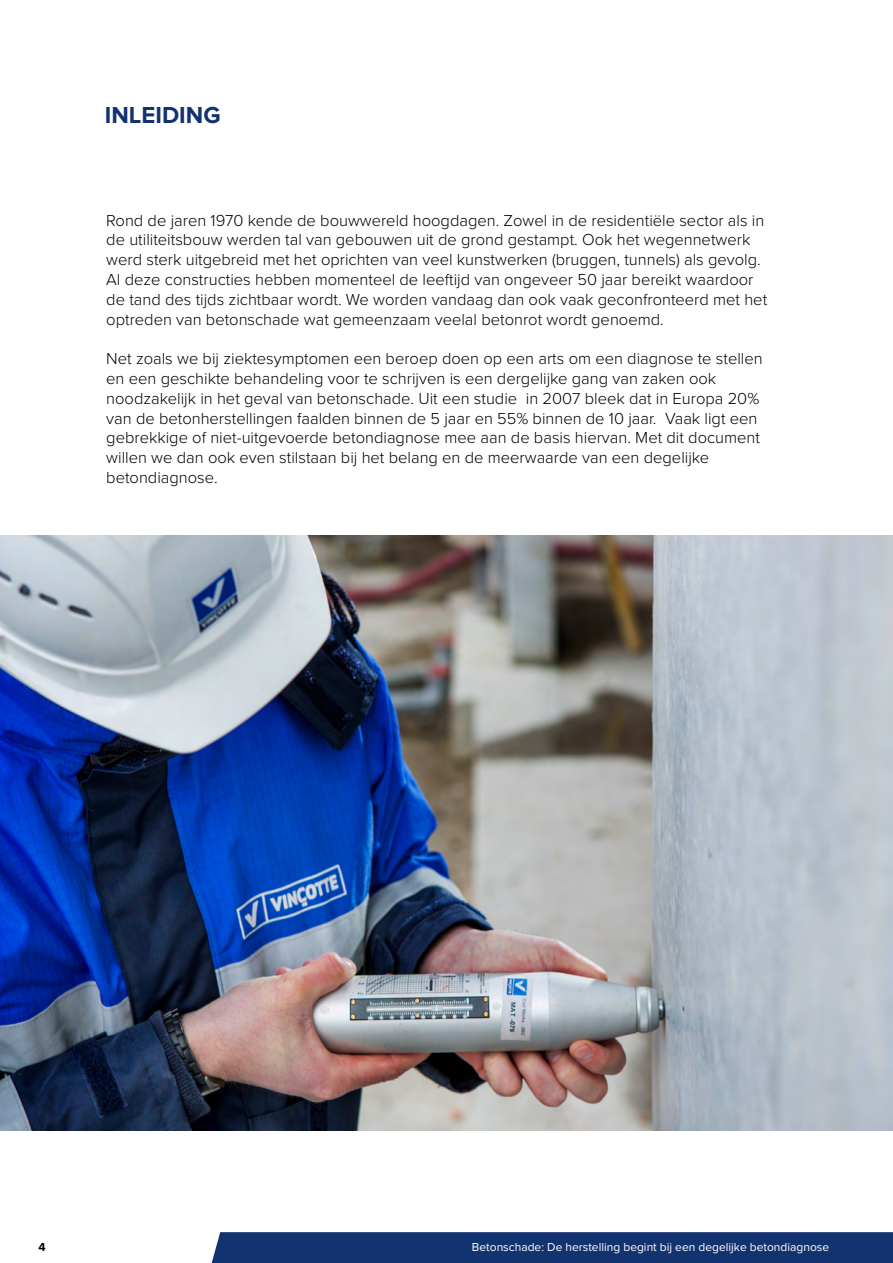
<style>
.page{position:relative;width:893px;height:1263px;background:#fff}
.page>*{position:absolute;margin:0;border:0;box-sizing:border-box;transform-origin:0 0}
.t1{font:700 24px "Proxima Nova";color:#133370}
.t2{font:300 16.5px/19.8px "Proxima Nova";color:#000}
.t3{font:12px "Proxima Nova";color:#fff}
.t4{font:700 12px "Proxima Nova";color:#000}
</style>
<div class="page">
<img style="left:0;top:536px;width:893px;height:594px">
<div style="left:211px;top:1232px;width:682px;height:31px;background:#133370"></div>
<h1 class="t1" style="left:105px;top:101px;width:117px">INLEIDING</h1>
<p class="t2" style="left:106px;top:209px;width:662px">Rond de jaren 1970 kende de bouwwereld hoogdagen. Zowel in de residentiële sector als in de utiliteitsbouw werden tal van gebouwen uit de grond gestampt. Ook het wegennetwerk werd sterk uitgebreid met het oprichten van veel kunstwerken (bruggen, tunnels) als gevolg.<br>Al deze constructies hebben momenteel de leeftijd van ongeveer 50 jaar bereikt waardoor de tand des tijds zichtbaar wordt. We worden vandaag dan ook vaak geconfronteerd met het optreden van betonschade wat gemeenzaam veelal betonrot wordt genoemd.</p>
<p class="t2" style="left:106px;top:348px;width:658px">Net zoals we bij ziektesymptomen een beroep doen op een arts om een diagnose te stellen en een geschikte behandeling voor te schrijven is een dergelijke gang van zaken ook noodzakelijk in het geval van betonschade. Uit een studie in 2007 bleek dat in Europa 20% van de betonherstellingen faalden binnen de 5 jaar en 55% binnen de 10 jaar. Vaak ligt een gebrekkige of niet-uitgevoerde betondiagnose mee aan de basis hiervan. Met dit document willen we dan ook even stilstaan bij het belang en de meerwaarde van een degelijke betondiagnose.</p>
<p class="t4" style="left:38px;top:1240px;width:9px">4</p>
<p class="t3" style="left:472px;top:1240px;width:359px">Betonschade: De herstelling begint bij een degelijke betondiagnose</p>
</div>
